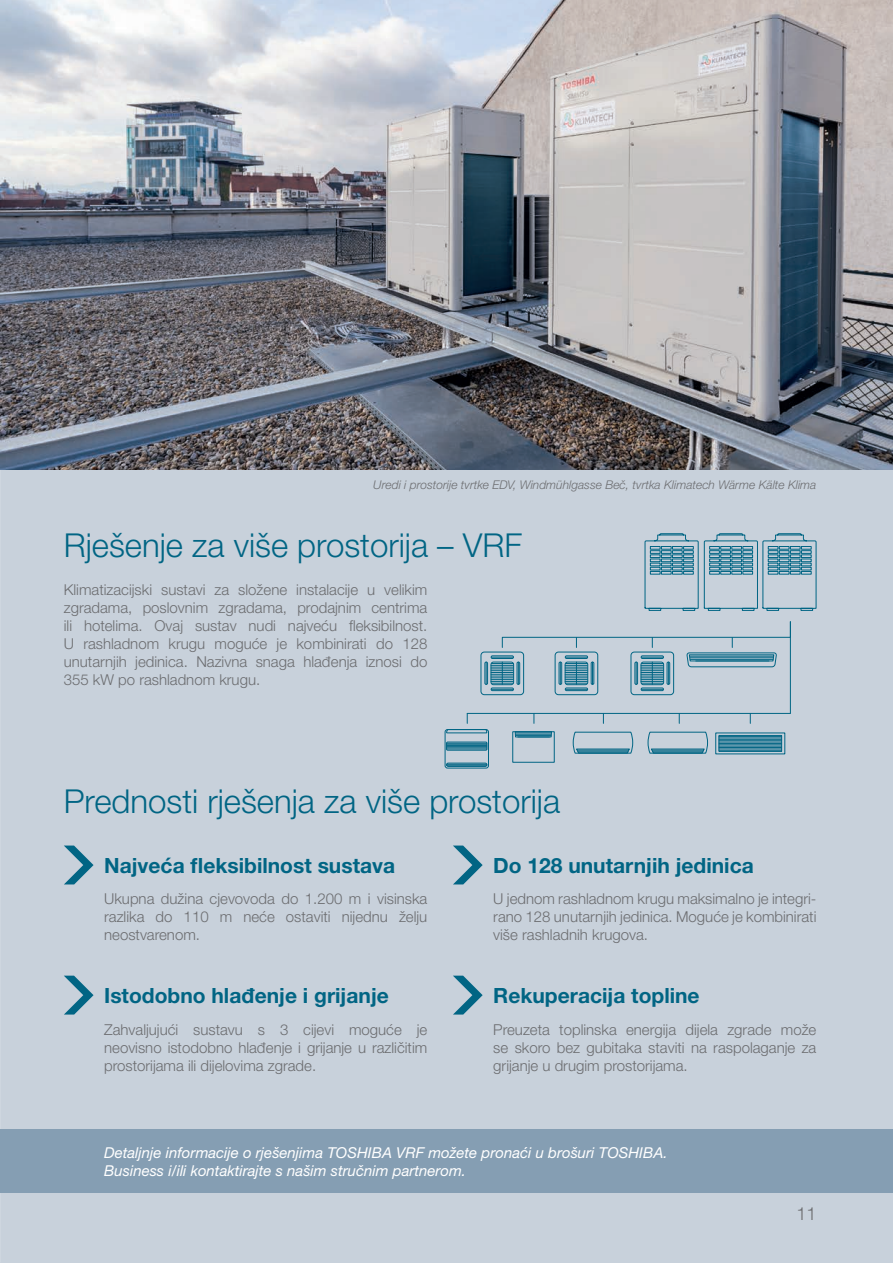
<style>
.page{position:relative;width:893px;height:1263px;background:#fff}
.page>*{position:absolute;margin:0;border:0;box-sizing:border-box;transform-origin:0 0}
.t1{font:300 33px "Helvetica Neue LT Pro";color:#016584}
.t2{font:700 21px "Helvetica Neue LT Pro";color:#016584}
.t3{font:300 18px "Helvetica Neue LT Pro";color:#6c6d70}
.t4{font:300 15px/18px "Helvetica Neue LT Pro";color:#6c6d70;text-align:justify}
.t5{font:italic 15px/18px "Helvetica Neue LT Pro";color:#fff}
.t6{font:italic 300 12px "Helvetica Neue LT Pro";color:#6c6d70}
</style>
<div class="page">
<div style="left:0;top:470px;width:893px;height:793px;background:#c8d1db"></div>
<svg style="left:64px;top:845px;width:30px;height:39px"></svg>
<svg style="left:64px;top:976px;width:30px;height:38px"></svg>
<svg style="left:453px;top:845px;width:30px;height:39px"></svg>
<svg style="left:453px;top:976px;width:30px;height:38px"></svg>
<div style="left:446px;top:742px;width:41px;height:8px;border:1px solid #016584"></div>
<div style="left:446px;top:763px;width:41px;height:4px;border:1px solid #016584;border-radius:2px"></div>
<div style="left:445px;top:729px;width:44px;height:39px;border:1px solid #016584;border-radius:2px"></div>
<hr style="left:447px;top:745px;width:40px;height:1px;background:#016584">
<hr style="left:447px;top:747px;width:40px;height:1px;background:#016584">
<hr style="left:447px;top:746px;width:40px;height:1px;background:#016584">
<hr style="left:447px;top:749px;width:40px;height:1px;background:#016584">
<hr style="left:447px;top:764px;width:40px;height:1px;background:#016584">
<hr style="left:447px;top:743px;width:40px;height:1px;background:#016584">
<hr style="left:447px;top:765px;width:40px;height:1px;background:#016584">
<hr style="left:447px;top:744px;width:40px;height:1px;background:#016584">
<svg style="left:446px;top:729px;width:41px;height:4px"></svg>
<div style="left:512px;top:731px;width:43px;height:31px;border:1px solid #016584"></div>
<div style="left:515px;top:731px;width:37px;height:6px;border:1px solid #016584"></div>
<hr style="left:516px;top:732px;width:35px;height:1px;background:#016584">
<hr style="left:516px;top:734px;width:35px;height:1px;background:#016584">
<hr style="left:516px;top:735px;width:35px;height:1px;background:#016584">
<hr style="left:518px;top:737px;width:31px;height:1px;background:#016584">
<div style="left:719px;top:735px;width:63px;height:17px;border:1px solid #016584"></div>
<hr style="left:719px;top:736px;width:63px;height:1px;background:#016584">
<hr style="left:719px;top:738px;width:63px;height:1px;background:#016584">
<hr style="left:719px;top:739px;width:63px;height:1px;background:#016584">
<hr style="left:719px;top:740px;width:63px;height:1px;background:#016584">
<hr style="left:719px;top:742px;width:63px;height:1px;background:#016584">
<hr style="left:719px;top:743px;width:63px;height:1px;background:#016584">
<hr style="left:719px;top:744px;width:63px;height:1px;background:#016584">
<hr style="left:719px;top:746px;width:63px;height:1px;background:#016584">
<hr style="left:719px;top:747px;width:63px;height:1px;background:#016584">
<hr style="left:719px;top:749px;width:63px;height:1px;background:#016584">
<hr style="left:719px;top:750px;width:63px;height:1px;background:#016584">
<svg style="left:573px;top:731px;width:60px;height:23px"></svg>
<hr style="left:577px;top:750px;width:51px;height:1px;background:#016584">
<hr style="left:578px;top:751px;width:50px;height:1px;background:#016584">
<hr style="left:578px;top:752px;width:50px;height:1px;background:#016584">
<svg style="left:647px;top:731px;width:61px;height:23px"></svg>
<hr style="left:652px;top:750px;width:52px;height:1px;background:#016584">
<hr style="left:652px;top:751px;width:51px;height:1px;background:#016584">
<hr style="left:653px;top:752px;width:50px;height:1px;background:#016584">
<hr style="left:790px;top:622px;width:1px;height:91px;background:#016584">
<hr style="left:467px;top:713px;width:323px;height:1px;background:#016584">
<div style="left:631px;top:652px;width:43px;height:43px;border:1px solid #016584;border-radius:3px"></div>
<div style="left:641px;top:688px;width:23px;height:3px;border:1px solid #016584"></div>
<div style="left:555px;top:652px;width:43px;height:43px;border:1px solid #016584;border-radius:3px"></div>
<div style="left:565px;top:688px;width:23px;height:3px;border:1px solid #016584"></div>
<div style="left:481px;top:652px;width:43px;height:43px;border:1px solid #016584;border-radius:3px"></div>
<div style="left:485px;top:662px;width:3px;height:23px;border:1px solid #016584"></div>
<div style="left:491px;top:688px;width:23px;height:3px;border:1px solid #016584"></div>
<svg style="left:486px;top:621px;width:305px;height:69px"></svg>
<svg style="left:644px;top:533px;width:173px;height:78px"></svg>
<img style="left:0;top:0;width:893px;height:470px">
<div style="left:0;top:1129px;width:893px;height:64px;background:#859eb3"></div>
<p class="t6" style="left:373px;top:478px;width:445px">Uredi i prostorije tvrtke EDV, Windmühlgasse Beč, tvrtka Klimatech Wärme Kälte Klima</p>
<h1 class="t1" style="left:64px;top:525px;width:460px">Rješenje za više prostorija – VRF</h1>
<p class="t4" style="left:64px;top:580px;width:365px">Klimatizacijski sustavi za složene instalacije u velikim zgradama, poslovnim zgradama, prodajnim centrima ili hotelima. Ovaj sustav nudi najveću fleksibilnost.<br>U rashladnom krugu moguće je kombinirati do 128 unutarnjih jedinica. Nazivna snaga hlađenja iznosi do 355 kW po rashladnom krugu.</p>
<h1 class="t1" style="left:64px;top:781px;width:498px">Prednosti rješenja za više prostorija</h1>
<h2 class="t2" style="left:104px;top:852px;width:292px">Najveća fleksibilnost sustava</h2>
<h2 class="t2" style="left:493px;top:852px;width:262px">Do 128 unutarnjih jedinica</h2>
<p class="t4" style="left:104px;top:890px;width:325px">Ukupna dužina cjevovoda do 1.200 m i visinska razlika do 110 m neće ostaviti nijednu želju neostvarenom.</p>
<h2 class="t2" style="left:104px;top:982px;width:286px">Istodobno hlađenje i grijanje</h2>
<p class="t4" style="left:104px;top:1020px;width:325px">Zahvaljujući sustavu s 3 cijevi moguće je neovisno istodobno hlađenje i grijanje u različitim prostorijama ili dijelovima zgrade.</p>
<p class="t4" style="left:493px;top:890px;width:325px">U jednom rashladnom krugu maksimalno je integri&shy;rano 128 unutarnjih jedinica. Moguće je kombinirati više rashladnih krugova.</p>
<h2 class="t2" style="left:493px;top:982px;width:208px">Rekuperacija topline</h2>
<p class="t4" style="left:493px;top:1020px;width:325px">Preuzeta toplinska energija dijela zgrade može se skoro bez gubitaka staviti na raspolaganje za grijanje u drugim prostorijama.</p>
<p class="t5" style="left:104px;top:1143px;width:565px">Detaljnje informacije o rješenjima TOSHIBA VRF možete pronaći u brošuri TOSHIBA.<br>Business i/ili kontaktirajte s našim stručnim partnerom.</p>
<p class="t3" style="left:796px;top:1202px;width:22px">11</p>
</div>
